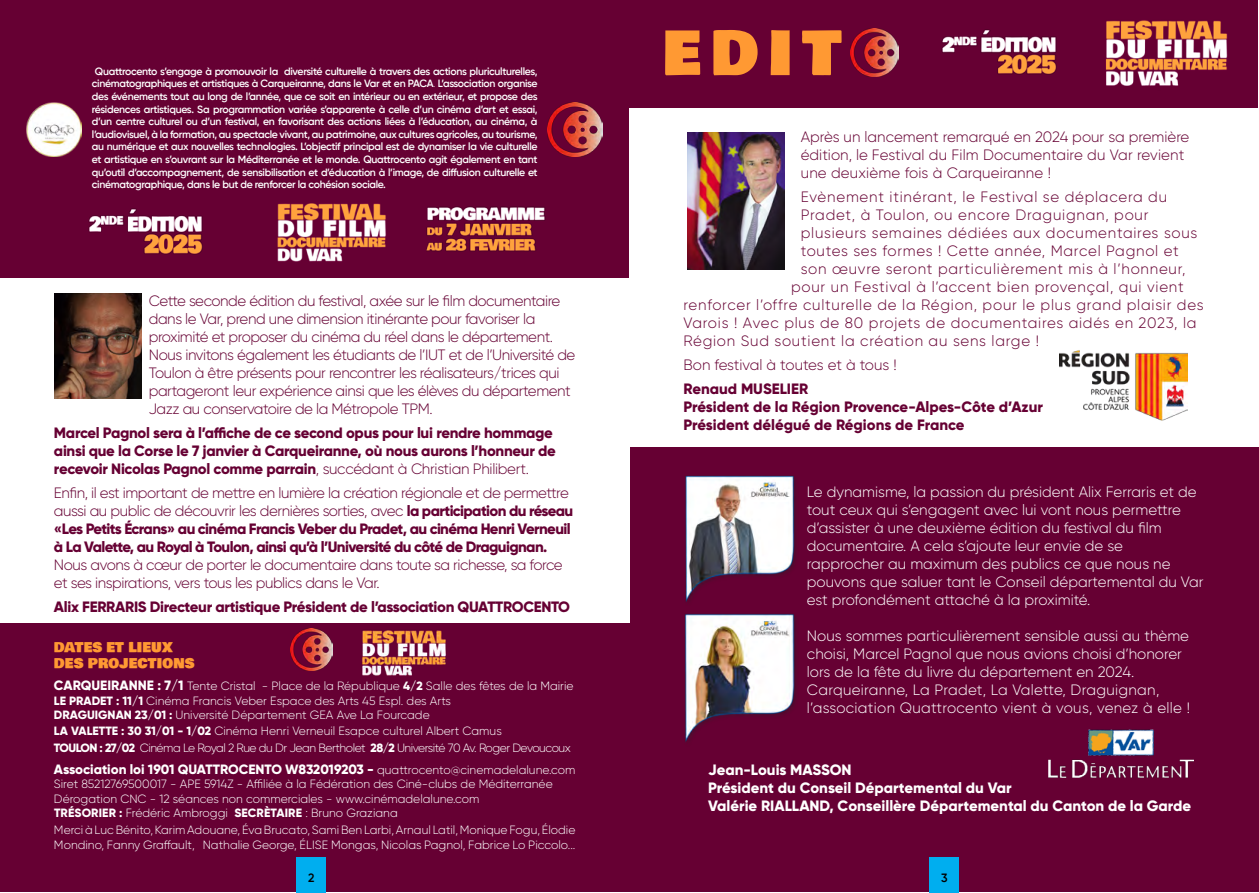
<style>
.page{position:relative;width:1259px;height:893px;background:#fff}
.page>*{position:absolute;margin:0;border:0;box-sizing:border-box;transform-origin:0 0}
.t1{font:60px "Bowlby One SC";color:#f93}
.t2{font:300 15px/18px "Gilroy";color:#fff}
.t3{font:300 15px/18px "Gilroy";letter-spacing:-.03em;color:#603}
.t4{font:300 15px "Gilroy";letter-spacing:.05em;color:#603}
.t5{font:800 15px/18px "Gilroy";letter-spacing:-.04em;color:#603}
.t6{font:800 15px/18px "Gilroy";letter-spacing:-.02em;color:#603}
.t7{font:300 15px/18px "Gilroy";letter-spacing:-.005em;color:#603}
.t8{font:800 15px/18px "Gilroy";color:#fff}
.t9{font:800 15px/18px "Gilroy";color:#603}
.t10{font:300 15px "Gilroy";letter-spacing:.045em;color:#603}
.t11{font:800 13.5px "Gilroy";letter-spacing:-.005em;color:#fff}
.t12{font:13.5px/16.2px "Bowlby One SC";letter-spacing:.01em;color:#f93}
.t13{font:300 12px/14.4px "Gilroy";color:#fff}
.t14{font:300 12px/16.2px "Gilroy";letter-spacing:-.04em;color:#fff}
.t15{font:600 12px "Gilroy";color:#000}
.t16{font:600 10.5px/12.6px "Gilroy";letter-spacing:-.03em;color:#fff;text-align:justify}
.s1{font-weight:300}
.s2{font-weight:800;font-size:13.5px}
.s3{font-weight:800}
.s4{font-weight:300;font-size:12px}
</style>
<div class="page">
<div style="left:630px;top:447px;width:629px;height:445px;background:#603"></div>
<div style="left:0;top:0;width:629px;height:278px;background:#603"></div>
<img style="left:27px;top:102px;width:54px;height:55px">
<img style="left:548px;top:102px;width:55px;height:55px">
<div style="left:0;top:624px;width:630px;height:268px;background:#603"></div>
<img style="left:277px;top:203px;width:109px;height:59px">
<img style="left:88px;top:208px;width:115px;height:47px">
<div style="left:296px;top:858px;width:30px;height:35px;background:#00aeef"></div>
<img style="left:426px;top:206px;width:120px;height:46px">
<div style="left:617px;top:0;width:641px;height:107px;background:#603"></div>
<img style="left:1105px;top:20px;width:123px;height:66px">
<img style="left:941px;top:29px;width:116px;height:46px">
<div style="left:929px;top:858px;width:30px;height:35px;background:#00aeef"></div>
<img style="left:850px;top:29px;width:48px;height:47px">
<img style="left:55px;top:294px;width:86px;height:104px">
<img style="left:1059px;top:350px;width:129px;height:71px">
<img style="left:354px;top:623px;width:106px;height:52px">
<img style="left:687px;top:133px;width:97px;height:137px">
<img style="left:685px;top:475px;width:111px;height:127px">
<img style="left:684px;top:614px;width:112px;height:129px">
<img style="left:1049px;top:730px;width:144px;height:48px">
<img style="left:290px;top:629px;width:42px;height:42px">
<p class="t16" style="left:92px;top:65px;width:447px">Quattrocento s’engage à promouvoir la diversité culturelle à travers des actions pluriculturelles, cinématographiques et artistiques à Carqueiranne, dans le Var et en PACA<span class="s1">.</span> L’association organise des événements tout au long de l’année, que ce soit en intérieur ou en extérieur, et propose des résidences artistiques. Sa programmation variée s’apparente à celle d’un cinéma d’art et essai, d’un centre culturel ou d’un festival, en favorisant des actions liées à l’éducation, au cinéma, à l’audiovisuel, à la formation, au spectacle vivant, au patrimoine, aux cultures agricoles, au tourisme, au numérique et aux nouvelles technologies. L’objectif principal est de dynamiser la vie culturelle et artistique en s’ouvrant sur la Méditerranée et le monde. Quattrocento agit également en tant qu’outil d’accompagnement, de sensibilisation et d’éducation à l’image, de diffusion culturelle et cinématographique, dans le but de renforcer la cohésion sociale.</p>
<p class="t3" style="left:149px;top:292px;width:428px">Cette seconde édition du festival, axée sur le film documentaire dans le Var, prend une dimension itinérante pour favoriser la proximité et proposer du cinéma du réel dans le département.<br>Nous invitons également les étudiants de l’IUT et de l’Université de Toulon à être présents pour rencontrer les réalisateurs/trices qui partageront leur expérience ainsi que les élèves du département Jazz au conservatoire de la Métropole TPM.</p>
<h2 class="t6" style="left:54px;top:424px;width:503px">Marcel Pagnol sera à l’affiche de ce second opus pour lui rendre hommage ainsi que la Corse le 7 janvier à Carqueiranne, où nous aurons l’honneur de recevoir Nicolas Pagnol comme parrain<span class="s1">, succédant à Christian Philibert.</span></h2>
<p class="t5" style="left:54px;top:484px;width:521px"><span class="s1">Enfin, il est important de mettre en lumière la création régionale et de permettre aussi au public de découvrir les dernières sorties, avec</span> la participation du réseau «Les Petits Écrans» au cinéma Francis Veber du Pradet, au cinéma Henri Verneuil à La Valette, au Royal à Toulon, ainsi qu’à l’Université du côté de Draguignan.</p>
<h2 class="t3" style="left:54px;top:556px;width:510px">Nous avons à cœur de porter le documentaire dans toute sa richesse, sa force et ses inspirations, vers tous les publics dans le Var.</h2>
<h2 class="t6" style="left:54px;top:598px;width:517px">Alix FERRARIS Directeur artistique Président de l’association QUATTROCENTO</h2>
<p class="t12" style="left:54px;top:639px;width:142px">DATES ET LIEUX<br>DES PROJECTIONS</p>
<p class="t13" style="left:54px;top:679px;width:521px"><span class="s2">CARQUEIRANNE : 7/1</span> Tente Cristal - Place de la République <span class="s3">4/2</span> Salle des fêtes de la Mairie<br><span class="s3">LE PRADET : 11/1</span> Cinéma Francis Veber Espace des Arts 45 Espl. des Arts<br><span class="s3">DRAGUIGNAN 23/01 :</span> Université Département GEA Ave La Fourcade</p>
<p class="t14" style="left:54px;top:723px;width:518px"><span class="s3">LA VALETTE : 30 31/01 - 1/02</span> Cinéma Henri Verneuil Esapce culturel Albert Camus<br><span class="s3">TOULON : 27/02</span> Cinéma Le Royal 2 Rue du Dr Jean Bertholet <span class="s3">28/2</span> Université 70 Av. Roger Devoucoux</p>
<p class="t11" style="left:54px;top:760px;width:523px">Association loi 1901 QUATTROCENTO W832019203 - <span class="s4">quattrocento@cinemadelalune.com</span></p>
<p class="t13" style="left:54px;top:777px;width:500px">Siret 85212769500017 - APE 5914Z - Affiliée à la Fédération des Ciné-clubs de Méditerranée<br>Dérogation CNC - 12 séances non commerciales - www.cinémadelalune.com<br><span class="s3">TRéSORIER :</span> Frédéric Ambroggi <span class="s3">SECRèTAIRE</span> : Bruno Graziana</p>
<p class="t13" style="left:54px;top:823px;width:523px">Merci à Luc Bénito, Karim Adouane, éva Brucato, Sami Ben Larbi, Arnaul Latil, Monique Fogu, élodie<br>Mondino, Fanny Graffault, Nathalie George, élise</p>
<p class="t13" style="left:331px;top:837px;width:246px">Mongas, Nicolas Pagnol, Fabrice Lo Piccolo...</p>
<p class="t15" style="left:308px;top:870px;width:8px">2</p>
<h1 class="t1" style="left:662px;top:8px;width:180px">EDIT</h1>
<h2 class="t7" style="left:801px;top:128px;width:390px">Après un lancement remarqué en 2024 pour sa première édition, le Festival du Film Documentaire du Var revient une deuxième fois à Carqueiranne !</h2>
<h2 class="t4" style="left:801px;top:188px;width:368px">Evènement itinérant, le Festival se déplacera du</h2>
<h2 class="t4" style="left:801px;top:206px;width:349px">Pradet, à Toulon, ou encore Draguignan, pour</h2>
<h2 class="t4" style="left:801px;top:224px;width:398px">plusieurs semaines dédiées aux documentaires sous</h2>
<h2 class="t10" style="left:801px;top:242px;width:379px">toutes ses formes ! Cette année, Marcel Pagnol et</h2>
<h2 class="t4" style="left:801px;top:260px;width:386px">son œuvre seront particulièrement mis à l’honneur,</h2>
<h2 class="t4" style="left:791px;top:278px;width:394px">pour un Festival à l’accent bien provençal, qui vient</h2>
<h2 class="t4" style="left:683px;top:296px;width:521px">renforcer l’offre culturelle de la Région, pour le plus grand plaisir des</h2>
<h2 class="t4" style="left:683px;top:314px;width:514px">Varois ! Avec plus de 80 projets de documentaires aidés en 2023, la</h2>
<h2 class="t4" style="left:683px;top:332px;width:357px">Région Sud soutient la création au sens large !</h2>
<h2 class="t7" style="left:683px;top:356px;width:215px">Bon festival à toutes et à tous !</h2>
<h2 class="t9" style="left:683px;top:380px;width:361px">Renaud MUSELIER<br>Président de la Région Provence-Alpes-Côte d’Azur<br>Président délégué de Régions de France</h2>
<p class="t2" style="left:807px;top:483px;width:398px">Le dynamisme, la passion du président Alix Ferraris et de tout ceux qui s’engagent avec lui vont nous permettre d’assister à une deuxième édition du festival du film documentaire. A cela s’ajoute leur envie de se rapprocher au maximum des publics ce que nous ne pouvons que saluer tant le Conseil départemental du Var est profondément attaché à la proximité.</p>
<p class="t2" style="left:807px;top:627px;width:384px">Nous sommes particulièrement sensible aussi au thème choisi, Marcel Pagnol que nous avions choisi d’honorer lors de la fête du livre du département en 2024.<br>Carqueiranne, La Pradet, La Valette, Draguignan, l’association Quattrocento vient à vous, venez à elle !</p>
<h2 class="t8" style="left:708px;top:760px;width:485px">Jean-Louis MASSON<br>Président du Conseil Départemental du Var<br>Valérie RIALLAND, Conseillère Départemental du Canton de la Garde</h2>
<p class="t15" style="left:941px;top:870px;width:8px">3</p>
</div>
